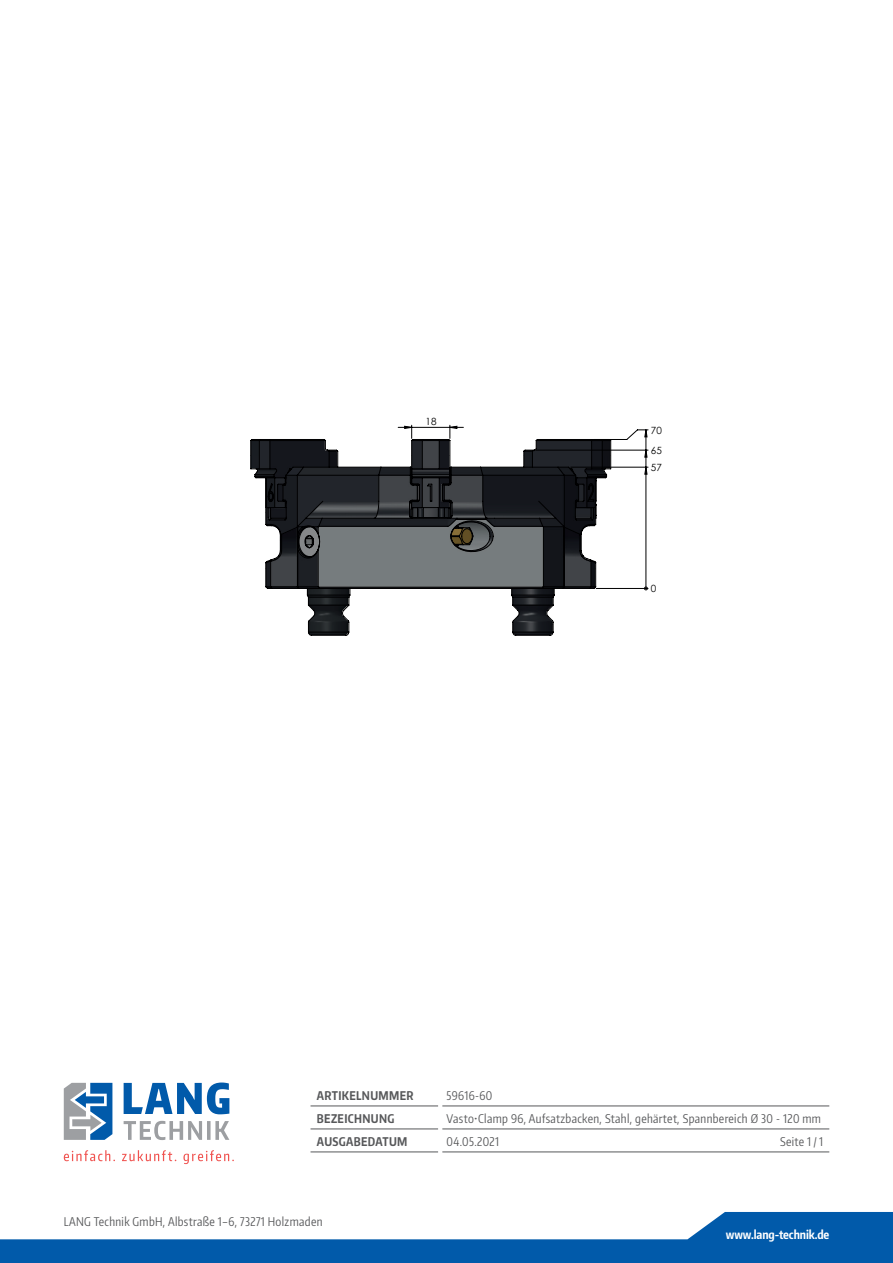
<style>
.page{position:relative;width:893px;height:1263px;background:#fff}
.page>*{position:absolute;margin:0;border:0;box-sizing:border-box;transform-origin:0 0}
.t1{font:12px "Encode Sans Compressed";letter-spacing:.03em;color:#57585a}
.t2{font:700 12px "Encode Sans Compressed";letter-spacing:.03em;color:#57585a}
.t3{font:700 12px "Encode Sans Compressed";letter-spacing:-.01em;color:#fff}
.t4{font:9.9px "Century Gothic";color:#000001}
</style>
<div class="page">
<svg style="left:0;top:1212px;width:893px;height:51px;fill:#015aaa"></svg>
<svg style="left:124px;top:1082px;width:105px;height:32px"></svg>
<svg style="left:124px;top:1121px;width:105px;height:19px"></svg>
<svg style="left:64px;top:1083px;width:48px;height:57px"></svg>
<svg style="left:64px;top:1150px;width:170px;height:14px"></svg>
<hr style="left:311px;top:1106px;width:127px;height:1px;background:#57585a">
<hr style="left:442px;top:1106px;width:387px;height:1px;background:#57585a">
<hr style="left:311px;top:1129px;width:127px;height:1px;background:#57585a">
<hr style="left:442px;top:1129px;width:387px;height:1px;background:#57585a">
<hr style="left:311px;top:1152px;width:127px;height:1px;background:#57585a">
<hr style="left:442px;top:1152px;width:387px;height:1px;background:#57585a">
<svg style="left:398px;top:425px;width:65px;height:13px"></svg>
<svg style="left:611px;top:429px;width:37px;height:161px"></svg>
<svg style="left:250px;top:439px;width:361px;height:197px"></svg>
<p class="t4" style="left:425px;top:415px;width:13px">18</p>
<p class="t4" style="left:651px;top:423px;width:13px">70</p>
<p class="t4" style="left:651px;top:443px;width:13px">65</p>
<p class="t4" style="left:651px;top:460px;width:13px">57</p>
<p class="t4" style="left:651px;top:582px;width:7px">0</p>
<p class="t2" style="left:317px;top:1087px;width:98px">ARTIKELNUMMER</p>
<p class="t1" style="left:447px;top:1087px;width:47px">59616-60</p>
<p class="t2" style="left:317px;top:1110px;width:79px">BEZEICHNUNG</p>
<p class="t1" style="left:447px;top:1110px;width:376px">Vasto•Clamp 96, Aufsatzbacken, Stahl, gehärtet, Spannbereich Ø 30 - 120 mm</p>
<p class="t2" style="left:317px;top:1133px;width:92px">AUSGABEDATUM</p>
<p class="t1" style="left:447px;top:1133px;width:54px">04.05.2021</p>
<p class="t1" style="left:780px;top:1133px;width:44px">Seite 1 / 1</p>
<p class="t1" style="left:64px;top:1213px;width:260px">LANG Technik GmbH, Albstraße 1–6, 73271 Holzmaden</p>
<p class="t3" style="left:726px;top:1227px;width:105px">www.lang-technik.de</p>
</div>
